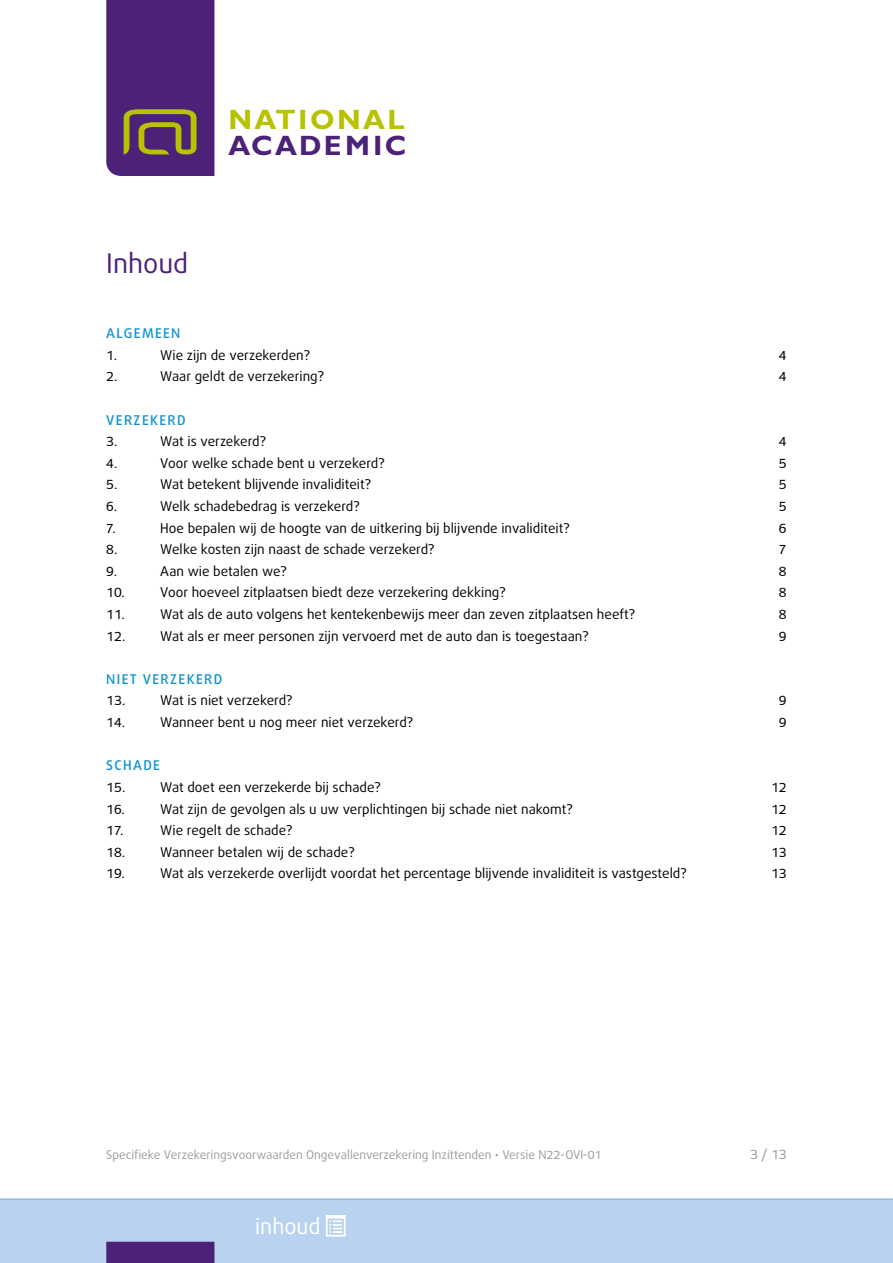
<style>
.page{position:relative;width:893px;height:1263px;background:#fff}
.page>*{position:absolute;margin:0;border:0;box-sizing:border-box;transform-origin:0 0}
.t1{font:700 28.05px "Gill Sans";letter-spacing:.085em;color:#b7c200}
.t2{font:700 28.05px "Gill Sans";letter-spacing:.075em;color:#4c2178}
.t3{font:27px "Bagus";color:#4c2178}
.t4{font:21.6px "Bagus";color:#fff}
.t5{font:13.5px "Bagus";color:#000}
.t6{font:500 13.5px "Bagus";letter-spacing:.1em;color:#0d93d2}
.t7{font:13.5px "Bagus";color:#9d9d9c}
.t8{font:12px "Bagus";color:#9d9d9c}
</style>
<div class="page">
<svg style="left:106px;top:0;width:108px;height:176px;background:#552e71"></svg>
<div style="left:0;top:1199px;width:893px;height:64px;background:#b9d2ef"></div>
<hr style="left:0;top:1198px;width:893px;height:2px;background:#92bce6">
<div style="left:106px;top:1242px;width:108px;height:21px;background:#4c2178"></div>
<svg style="left:326px;top:1215px;width:20px;height:21px"></svg>
<h2 class="t3" style="left:106px;top:246px;width:83px">Inhoud</h2>
<h1 class="t1" style="left:228px;top:103px;width:178px">NATIONAL</h1>
<h1 class="t2" style="left:228px;top:129px;width:179px">ACADEMIC</h1>
<p class="t6" style="left:106px;top:324px;width:76px">ALGEMEEN</p>
<p class="t5" style="left:106px;top:346px;width:12px">1.</p>
<p class="t5" style="left:160px;top:346px;width:151px">Wie zijn de verzekerden?</p>
<p class="t5" style="left:779px;top:346px;width:9px">4</p>
<p class="t5" style="left:106px;top:368px;width:13px">2.</p>
<p class="t5" style="left:160px;top:368px;width:165px">Waar geldt de verzekering?</p>
<p class="t5" style="left:779px;top:368px;width:9px">4</p>
<p class="t6" style="left:106px;top:411px;width:81px">VERZEKERD</p>
<p class="t5" style="left:106px;top:432px;width:13px">3.</p>
<p class="t5" style="left:160px;top:432px;width:107px">Wat is verzekerd?</p>
<p class="t5" style="left:779px;top:432px;width:9px">4</p>
<p class="t5" style="left:106px;top:454px;width:13px">4.</p>
<p class="t5" style="left:160px;top:454px;width:226px">Voor welke schade bent u verzekerd?</p>
<p class="t5" style="left:779px;top:454px;width:9px">5</p>
<p class="t5" style="left:106px;top:476px;width:13px">5.</p>
<p class="t5" style="left:160px;top:476px;width:212px">Wat betekent blijvende invaliditeit?</p>
<p class="t5" style="left:779px;top:476px;width:9px">5</p>
<p class="t5" style="left:106px;top:497px;width:12px">6.</p>
<p class="t5" style="left:160px;top:497px;width:201px">Welk schadebedrag is verzekerd?</p>
<p class="t5" style="left:779px;top:497px;width:9px">5</p>
<p class="t5" style="left:106px;top:519px;width:11px">7.</p>
<p class="t5" style="left:160px;top:519px;width:411px">Hoe bepalen wij de hoogte van de uitkering bij blijvende invaliditeit?</p>
<p class="t5" style="left:779px;top:519px;width:9px">6</p>
<p class="t5" style="left:106px;top:540px;width:13px">8.</p>
<p class="t5" style="left:160px;top:540px;width:276px">Welke kosten zijn naast de schade verzekerd?</p>
<p class="t5" style="left:779px;top:540px;width:9px">7</p>
<p class="t5" style="left:106px;top:562px;width:12px">9.</p>
<p class="t5" style="left:160px;top:562px;width:128px">Aan wie betalen we?</p>
<p class="t5" style="left:779px;top:562px;width:9px">8</p>
<p class="t5" style="left:106px;top:584px;width:20px">10.</p>
<p class="t5" style="left:160px;top:584px;width:347px">Voor hoeveel zitplaatsen biedt deze verzekering dekking?</p>
<p class="t5" style="left:779px;top:584px;width:9px">8</p>
<p class="t5" style="left:106px;top:605px;width:20px">11.</p>
<p class="t5" style="left:160px;top:605px;width:476px">Wat als de auto volgens het kentekenbewijs meer dan zeven zitplaatsen heeft?</p>
<p class="t5" style="left:779px;top:605px;width:9px">8</p>
<p class="t5" style="left:106px;top:627px;width:21px">12.</p>
<p class="t5" style="left:160px;top:627px;width:430px">Wat als er meer personen zijn vervoerd met de auto dan is toegestaan?</p>
<p class="t5" style="left:779px;top:627px;width:9px">9</p>
<p class="t6" style="left:106px;top:670px;width:118px">NIET VERZEKERD</p>
<p class="t5" style="left:106px;top:692px;width:21px">13.</p>
<p class="t5" style="left:160px;top:692px;width:134px">Wat is niet verzekerd?</p>
<p class="t5" style="left:779px;top:692px;width:9px">9</p>
<p class="t5" style="left:106px;top:713px;width:21px">14.</p>
<p class="t5" style="left:160px;top:713px;width:255px">Wanneer bent u nog meer niet verzekerd?</p>
<p class="t5" style="left:779px;top:713px;width:9px">9</p>
<p class="t6" style="left:106px;top:756px;width:55px">SCHADE</p>
<p class="t5" style="left:106px;top:778px;width:21px">15.</p>
<p class="t5" style="left:160px;top:778px;width:222px">Wat doet een verzekerde bij schade?</p>
<p class="t5" style="left:771px;top:778px;width:17px">12</p>
<p class="t5" style="left:106px;top:800px;width:20px">16.</p>
<p class="t5" style="left:160px;top:800px;width:414px">Wat zijn de gevolgen als u uw verplichtingen bij schade niet nakomt?</p>
<p class="t5" style="left:771px;top:800px;width:17px">12</p>
<p class="t5" style="left:106px;top:821px;width:19px">17.</p>
<p class="t5" style="left:160px;top:821px;width:134px">Wie regelt de schade?</p>
<p class="t5" style="left:771px;top:821px;width:17px">12</p>
<p class="t5" style="left:106px;top:843px;width:20px">18.</p>
<p class="t5" style="left:160px;top:843px;width:196px">Wanneer betalen wij de schade?</p>
<p class="t5" style="left:771px;top:843px;width:17px">13</p>
<p class="t5" style="left:106px;top:864px;width:20px">19.</p>
<p class="t5" style="left:160px;top:864px;width:528px">Wat als verzekerde overlijdt voordat het percentage blijvende invaliditeit is vastgesteld?</p>
<p class="t5" style="left:771px;top:864px;width:17px">13</p>
<p class="t8" style="left:106px;top:1147px;width:497px">Specifieke Verzekeringsvoorwaarden Ongevallenverzekering Inzittenden • Versie N22-OVI-01</p>
<p class="t7" style="left:750px;top:1145px;width:38px">3 / 13</p>
<h3 class="t4" style="left:255px;top:1212px;width:67px">inhoud</h3>
</div>
